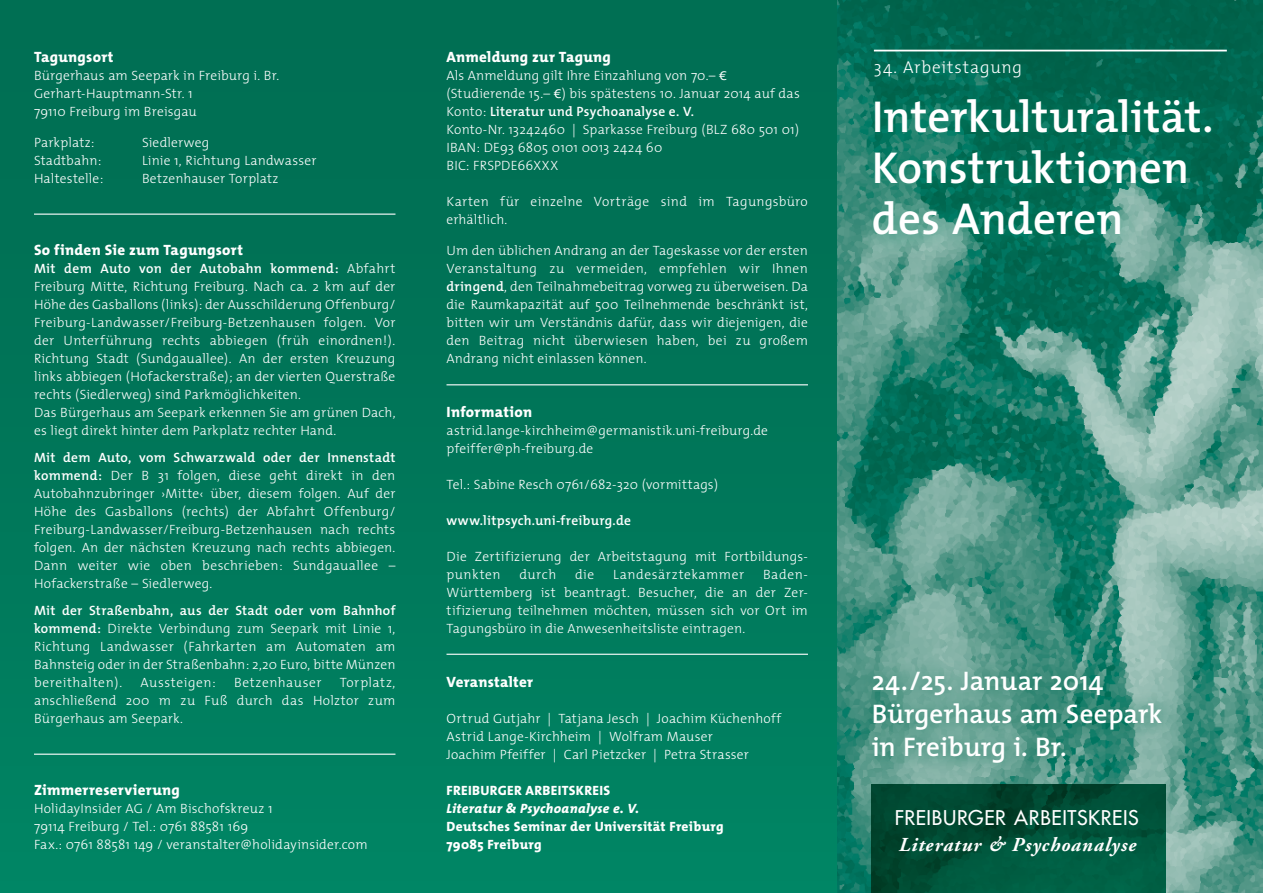
<style>
.page{position:relative;width:1263px;height:893px;background:#fff}
.page>*{position:absolute;margin:0;border:0;box-sizing:border-box;transform-origin:0 0}
.t1{font:600 45px/51px "The Mix";color:#fff}
.t2{font:600 27px/33px "The Mix";color:#fff}
.t3{font:italic 700 19.8px "Adobe Garamond";letter-spacing:.05em;color:#fff}
.t4{font:19.8px "Futura";letter-spacing:.03em;color:#fff}
.t5{font:300 17.25px "The Mix";letter-spacing:.05em;color:#fff}
.t6{font:800 15px "The Mix";letter-spacing:.02em;color:#fff}
.t7{font:300 13.5px/18px "The Mix";letter-spacing:.015em;color:#fff}
.t8{font:800 13.5px/18px "The Mix";letter-spacing:.025em;color:#fff}
.t9{font:600 13.5px "The Mix";letter-spacing:.02em;color:#fff}
.t10{font:italic 800 13.5px "The Mix";letter-spacing:.025em;color:#fff}
.t11{font:300 13.5px "The Mix";letter-spacing:.04em;color:#fff}
.t12{font:300 13.5px "The Mix";letter-spacing:.045em;color:#fff}
.s1{font-weight:600}
.s2{font-family:"Lucida Grande";font-weight:400;font-size:12px}
</style>
<div class="page">
<div style="left:0;top:0;width:1263px;height:893px;background:linear-gradient(to bottom,#006c51,#008363)"></div>
<img style="left:838px;top:0;width:425px;height:893px">
<div style="left:862px;top:48px;width:180px;height:49px;background:#008765;opacity:.9"></div>
<div style="left:854px;top:79px;width:381px;height:181px;background:#008765;opacity:.8"></div>
<svg style="left:857px;top:656px;width:322px;height:126px"></svg>
<svg style="left:872px;top:784px;width:293px;height:109px"></svg>
<hr style="left:446px;top:384px;width:362px;height:1px;background:#fff">
<hr style="left:446px;top:654px;width:362px;height:1px;background:#fff">
<hr style="left:34px;top:754px;width:361px;height:1px;background:#fff">
<hr style="left:34px;top:214px;width:361px;height:1px;background:#fff">
<hr style="left:874px;top:50px;width:353px;height:1px;background:#fff">
<p class="t6" style="left:34px;top:44px;width:81px">Tagungsort</p>
<p class="t7" style="left:34px;top:66px;width:247px">Bürgerhaus am Seepark in Freiburg i. Br.<br>Gerhart-Hauptmann-Str. 1<br>79110 Freiburg im Breisgau</p>
<p class="t7" style="left:34px;top:133px;width:62px">Parkplatz:</p>
<p class="t7" style="left:142px;top:133px;width:69px">Siedlerweg</p>
<p class="t7" style="left:34px;top:151px;width:69px">Stadtbahn:</p>
<p class="t7" style="left:142px;top:151px;width:176px">Linie 1, Richtung Landwasser</p>
<p class="t7" style="left:34px;top:169px;width:71px">Haltestelle:</p>
<p class="t7" style="left:142px;top:169px;width:138px">Betzenhauser Torplatz</p>
<p class="t6" style="left:34px;top:238px;width:211px">So finden Sie zum Tagungsort</p>
<p class="t7" style="left:34px;top:259px;width:363px"><span class="s1">Mit dem Auto von der Autobahn kommend:</span> Abfahrt Freiburg Mitte, Richtung Freiburg. Nach ca. 2 km auf der Höhe des Gasballons (links): der Ausschilderung Offenburg/ Freiburg-Landwasser/Freiburg-Betzenhausen folgen. Vor der Unterführung rechts abbiegen (früh einordnen!).<br>Richtung Stadt (Sundgauallee). An der ersten Kreuzung links abbiegen (Hofackerstraße); an der vierten Querstraße rechts (Siedlerweg) sind Parkmöglichkeiten.<br>Das Bürgerhaus am Seepark erkennen Sie am grünen Dach, es liegt direkt hinter dem Parkplatz rechter Hand.</p>
<p class="t7" style="left:34px;top:448px;width:363px;text-align:justify"><span class="s1">Mit dem Auto, vom Schwarzwald oder der Innenstadt kommend:</span> Der B 31 folgen, diese geht direkt in den Autobahnzubringer ›Mitte‹ über, diesem folgen. Auf der Höhe des Gasballons (rechts) der Abfahrt Offenburg/ Freiburg-Landwasser/Freiburg-Betzenhausen nach rechts folgen. An der nächsten Kreuzung nach rechts abbiegen.<br>Dann weiter wie oben beschrieben: Sundgauallee – Hofackerstraße – Siedlerweg.</p>
<p class="t7" style="left:34px;top:601px;width:363px;text-align:justify"><span class="s1">Mit der Straßenbahn, aus der Stadt oder vom Bahnhof kommend:</span> Direkte Verbindung zum Seepark mit Linie 1, Richtung Landwasser (Fahrkarten am Automaten am Bahnsteig oder in der Straßenbahn: 2,20 Euro, bitte Münzen bereithalten).</p>
<p class="t7" style="left:34px;top:673px;width:363px;text-align:justify;text-indent:306px">Torplatz, anschließend 200 m zu Fuß durch das Holztor zum Bürgerhaus am Seepark.</p>
<p class="t11" style="left:140px;top:672px;width:77px">Aussteigen:</p>
<p class="t11" style="left:234px;top:672px;width:89px">Betzenhauser</p>
<p class="t6" style="left:34px;top:778px;width:147px">Zimmerreservierung</p>
<p class="t7" style="left:34px;top:799px;width:335px">HolidayInsider AG / Am Bischofskreuz 1<br>79114 Freiburg / Tel.: 0761 88581 169<br>Fax.: 0761 88581 149 / veranstalter@holidayinsider.com</p>
<p class="t6" style="left:446px;top:44px;width:166px">Anmeldung zur Tagung</p>
<p class="t7" style="left:446px;top:66px;width:355px">Als Anmeldung gilt Ihre Einzahlung von 70.– <span class="s2">€ </span>(Studierende 15.– <span class="s2">€</span>) bis spätestens 10. Januar 2014 auf das Konto: <span class="s1">Literatur und Psychoanalyse e. V.<br></span>Konto-Nr. 13242460 | Sparkasse Freiburg (BLZ 680 501 01)<br>IBAN: DE93 6805 0101 0013 2424 60<br>BIC: FRSPDE66XXX</p>
<p class="t7" style="left:446px;top:192px;width:363px">Karten für einzelne Vorträge sind im Tagungsbüro erhältlich.</p>
<p class="t7" style="left:446px;top:241px;width:363px;text-align:justify">Um den üblichen Andrang an der Tageskasse vor der ersten Veranstaltung zu vermeiden, empfehlen wir Ihnen <span class="s1">dringend</span>, den Teilnahmebeitrag vorweg zu überweisen. Da die Raumkapazität auf 500 Teilnehmende beschränkt ist, bitten wir um Verständnis dafür, dass wir diejenigen, die den Beitrag nicht überwiesen haben, bei zu großem Andrang nicht einlassen können.</p>
<p class="t6" style="left:446px;top:400px;width:87px">Information</p>
<p class="t7" style="left:446px;top:421px;width:323px">astrid.lange-kirchheim@germanistik.uni-freiburg.de pfeiffer@ph-freiburg.de</p>
<p class="t7" style="left:446px;top:475px;width:273px">Tel.: Sabine Resch 0761/682-320 (vormittags)</p>
<p class="t9" style="left:446px;top:510px;width:186px">www.litpsych.uni-freiburg.de</p>
<p class="t7" style="left:446px;top:547px;width:363px">Die Zertifizierung der Arbeitstagung mit Fortbildungs&shy;punkten</p>
<p class="t7" style="left:446px;top:565px;width:363px;text-align:justify;text-indent:317px">Baden-Württemberg ist beantragt. Besucher, die an der Zer&shy;tifizierung teilnehmen möchten, müssen sich vor Ort im Tagungsbüro in die Anwesenheitsliste eintragen.</p>
<p class="t6" style="left:446px;top:670px;width:88px">Veranstalter</p>
<p class="t7" style="left:446px;top:709px;width:336px">Ortrud Gutjahr | Tatjana Jesch | Joachim Küchenhoff<br>Astrid Lange-Kirchheim | Wolfram Mauser<br>Joachim Pfeiffer | Carl Pietzcker | Petra Strasser</p>
<p class="t8" style="left:446px;top:781px;width:165px">FREIBURGER ARBEITSKREIS</p>
<p class="t10" style="left:446px;top:797px;width:194px">Literatur &amp; Psychoanalyse e. V.</p>
<p class="t8" style="left:446px;top:817px;width:279px">Deutsches Seminar der Universität Freiburg<br>79085 Freiburg</p>
<p class="t7" style="left:519px;top:565px;width:38px">durch</p>
<p class="t7" style="left:575px;top:565px;width:21px">die</p>
<p class="t12" style="left:613px;top:564px;width:133px">Landesärztekammer</p>
<p class="t5" style="left:874px;top:53px;width:150px">34. Arbeitstagung</p>
<h1 class="t1" style="left:872px;top:90px;width:343px">Interkulturalität.<br>Konstruktionen des Anderen</h1>
<h2 class="t2" style="left:872px;top:663px;width:292px">24./25. Januar 2014<br>Bürgerhaus am Seepark in Freiburg i. Br.</h2>
<h3 class="t4" style="left:895px;top:804px;width:246px">FREIBURGER ARBEITSKREIS</h3>
<h3 class="t3" style="left:898px;top:834px;width:239px">Literatur &amp; Psychoanalyse</h3>
</div>
